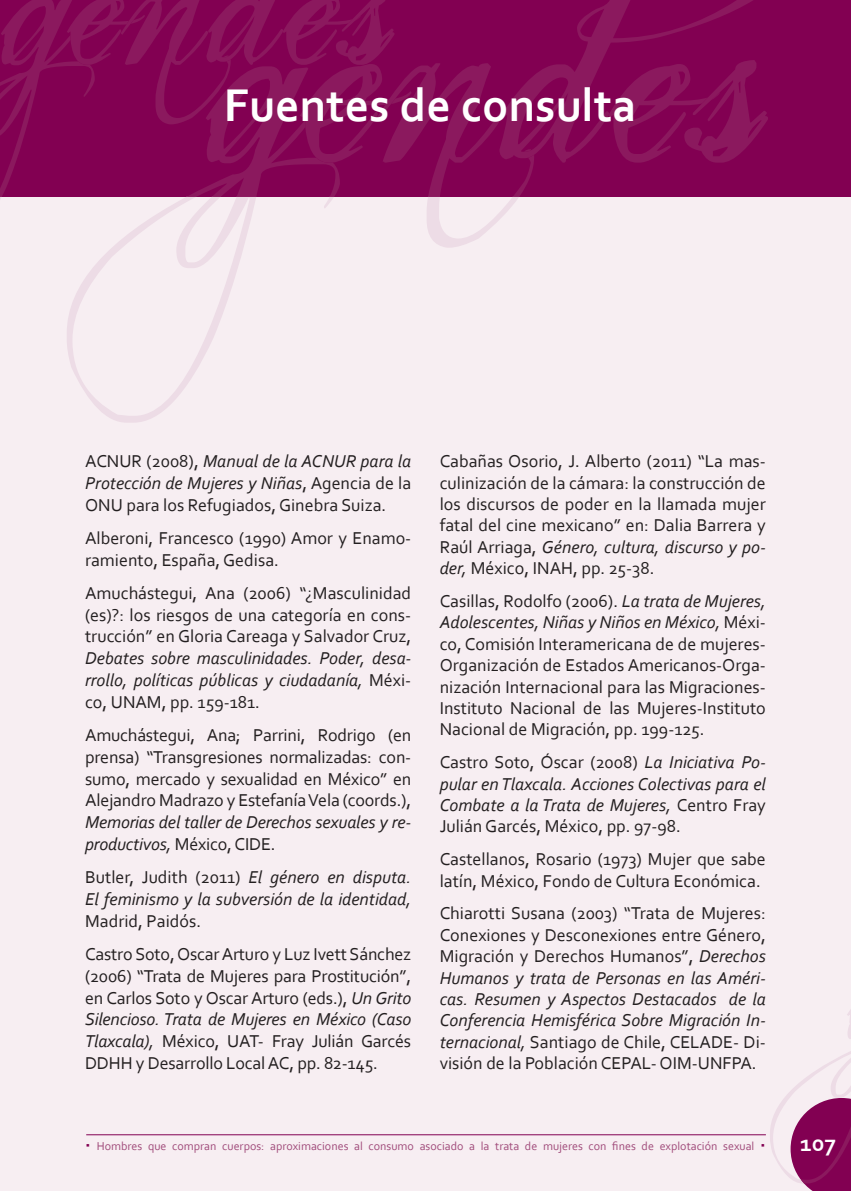
<style>
.page{position:relative;width:851px;height:1191px;background:#fff}
.page>*{position:absolute;margin:0;border:0;box-sizing:border-box;transform-origin:0 0}
.t1{font:700 48px "Corbel";color:#fff}
.t2{font:700 24px "Corbel";color:#fff}
.t3{font:18px/21.4px "Corbel";color:#231f20;text-align:justify}
.t4{font:italic 18px/21.8px "Corbel";color:#231f20;text-align:justify}
.t5{font:12px "Corbel";color:#a14c7b}
.s1{font-style:italic}
.s2{font-style:normal}
.s3{font-weight:700;font-size:20px;color:#820052}
</style>
<div class="page">
<div style="left:0;top:0;width:850px;height:1191px;background:#f7eef2"></div>
<svg style="left:770px;top:1011px;width:80px;height:180px"></svg>
<hr style="left:86px;top:1134px;width:679px;height:1px;background:#820052">
<div style="left:0;top:0;width:850px;height:197px;background:#820052"></div>
<svg style="left:67px;top:248px;width:176px;height:175px"></svg>
<svg style="left:534px;top:0;width:219px;height:163px"></svg>
<svg style="left:607px;top:60px;width:161px;height:103px"></svg>
<svg style="left:0;top:0;width:534px;height:248px"></svg>
<h1 class="t1" style="left:224px;top:75px;width:414px">Fuentes de consulta</h1>
<p class="t3" style="left:85px;top:450px;width:327px">ACNUR (2008), <span class="s1">Manual de la ACNUR para la Protección de Mujeres y Niñas</span>, Agencia de la ONU para los Refugiados, Ginebra Suiza.</p>
<p class="t3" style="left:85px;top:526px;width:327px">Alberoni, Francesco (1990) Amor y Enamo&shy;ramiento, España, Gedisa.</p>
<p class="t3" style="left:85px;top:581px;width:327px">Amuchástegui, Ana (2006) “¿Masculinidad (es)?: los riesgos de una categoría en cons&shy;trucción” en Gloria Careaga y Salvador Cruz,</p>
<p class="t4" style="left:85px;top:647px;width:327px">Debates sobre masculinidades. Poder, desa&shy;rrollo, políticas públicas y ciudadanía, <span class="s2">Méxi&shy;co, UNAM, pp. 159-181.</span></p>
<p class="t3" style="left:85px;top:723px;width:328px">Amuchástegui, Ana; Parrini, Rodrigo (en prensa) “Transgresiones normalizadas: con&shy;sumo, mercado y sexualidad en México” en Alejandro Madrazo y Estefanía Vela (coords.),</p>
<p class="t4" style="left:85px;top:811px;width:327px">Memorias del taller de Derechos sexuales y re&shy;productivos, <span class="s2">México, CIDE.</span></p>
<p class="t4" style="left:85px;top:866px;width:327px"><span class="s2">Butler, Judith (2011)</span> El género en disputa.<br>El feminismo y la subversión de la identidad,</p>
<p class="t3" style="left:85px;top:903px;width:327px;line-height:33.2px">Madrid, Paidós.<br>Castro Soto, Oscar Arturo y Luz Ivett Sánchez</p>
<p class="t3" style="left:85px;top:964px;width:327px">(2006) “Trata de Mujeres para Prostitución”, en Carlos Soto y Oscar Arturo (eds.), <span class="s1">Un Grito Silencioso. Trata de Mujeres en México (Caso Tlaxcala),</span> México, UAT- Fray Julián Garcés DDHH y Desarrollo Local AC, pp. 82-145.</p>
<p class="t3" style="left:439px;top:450px;width:327px">Cabañas Osorio, J. Alberto (2011) “La mas&shy;culinización de la cámara: la construcción de los discursos de poder en la llamada mujer fatal del cine mexicano” en: Dalia Barrera y Raúl Arriaga, <span class="s1">Género, cultura, discurso y po&shy;der,</span> México, INAH, pp. 25-38.</p>
<p class="t3" style="left:439px;top:590px;width:328px">Casillas, Rodolfo (2006). <span class="s1">La trata de Mujeres, Adolescentes, Niñas y Niños en México,</span> Méxi&shy;co, Comisión Interamericana de de mujeres-Organización de Estados Americanos-Orga&shy;nización Internacional para las Migraciones-Instituto Nacional de las Mujeres-Instituto Nacional de Migración, pp. 199-125.</p>
<p class="t4" style="left:439px;top:751px;width:328px"><span class="s2">Castro Soto, Óscar (2008)</span> La Iniciativa Po&shy;pular en Tlaxcala. Acciones Colectivas para el Combate a la Trata de Mujeres, <span class="s2">Centro Fray Julián Garcés, México, pp. 97-98.</span></p>
<p class="t3" style="left:439px;top:848px;width:327px">Castellanos, Rosario (1973) Mujer que sabe latín, México, Fondo de Cultura Económica.</p>
<p class="t3" style="left:439px;top:902px;width:328px">Chiarotti Susana (2003) “Trata de Mujeres:<br>Conexiones y Desconexiones entre Género, Migración y Derechos Humanos”, <span class="s1">Derechos Humanos y trata de Personas en las Améri&shy;cas. Resumen y Aspectos Destacados de la Conferencia Hemisférica Sobre Migración In&shy;ternacional,</span> Santiago de Chile, CELADE- Di&shy;visión de la Población CEPAL- OIM-UNFPA.</p>
<p class="t5" style="left:85px;top:1138px;width:682px"><span class="s3">·</span> Hombres que compran cuerpos: aproximaciones al consumo asociado a la trata de mujeres con fines de explotación sexual <span class="s3">·</span></p>
<h2 class="t2" style="left:800px;top:1128px;width:37px">107</h2>
</div>
